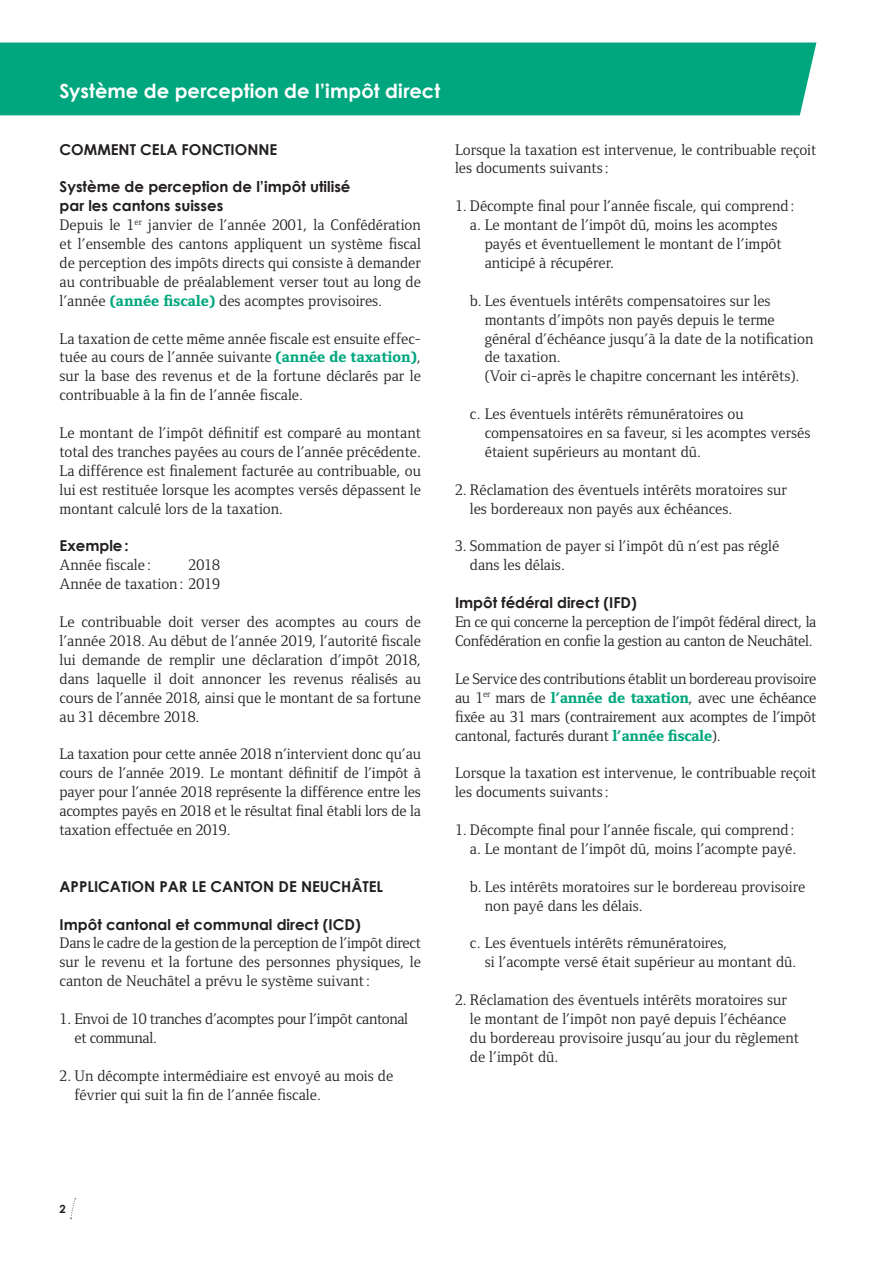
<style>
.page{position:relative;width:893px;height:1263px;background:#fff}
.page>*{position:absolute;margin:0;border:0;box-sizing:border-box;transform-origin:0 0}
.TITRE_HAUT_DE_PAGE{font:700 19.5px "Century Gothic";color:#fff}
.TEXTE_COURANT{font:15.75px/18.9px "Foundry Form Serif";color:#231f20;text-align:justify}
.TEXTE_COURANT_ENUMER{font:15.75px/18.9px "Foundry Form Serif";color:#231f20}
.TEXTE_COURANT_RETRAI{font:15.75px/18.9px "Foundry Form Serif";color:#231f20}
.TEXTE_COURANT-2{font:15.75px/18.9px "Foundry Form Serif";letter-spacing:-.02em;color:#231f20}
.TITRE_TEXTE_COURANT{font:700 15px/18.9px "Century Gothic";color:#231f20}
.SURTITRE_TEXTE_COURA{font:700 15px "Century Gothic";color:#231f20}
.t1{font:700 11.25px "Century Gothic";color:#231f20}
.s1{font-weight:800;color:#00a77e}
</style>
<div class="page">
<svg style="left:70px;top:1198px;width:6px;height:21px"></svg>
<div style="left:0;top:43px;width:816px;height:72px;background:#00a77e"></div>
<p class="TITRE_HAUT_DE_PAGE" style="left:60px;top:79px;width:382px">Système de perception de l’impôt direct</p>
<p class="SURTITRE_TEXTE_COURA" style="left:60px;top:140px;width:219px">COMMENT CELA FONCTIONNE</p>
<p class="TITRE_TEXTE_COURANT" style="left:60px;top:177px;width:292px">Système de perception de l’impôt utilisé par les cantons suisses</p>
<p class="TEXTE_COURANT" style="left:60px;top:215px;width:363px">Depuis le 1<sup>er</sup> janvier de l’année 2001, la Confédération et l’ensemble des cantons appliquent un système fiscal de perception des impôts directs qui consiste à demander au contribuable de préalablement verser tout au long de l’année <span class="s1">(année fiscale)</span> des acomptes provisoires.</p>
<p class="TEXTE_COURANT" style="left:60px;top:329px;width:363px">La taxation de cette même année fiscale est ensuite effec&shy;tuée au cours de l’année suivante <span class="s1">(année de taxation)</span>, sur la base des revenus et de la fortune déclarés par le contribuable à la fin de l’année fiscale.</p>
<p class="TEXTE_COURANT" style="left:60px;top:423px;width:363px">Le montant de l’impôt définitif est comparé au montant total des tranches payées au cours de l’année précédente.<br>La différence est finalement facturée au contribuable, ou lui est restituée lorsque les acomptes versés dépassent le montant calculé lors de la taxation.</p>
<p class="TITRE_TEXTE_COURANT" style="left:60px;top:536px;width:71px">Exemple:</p>
<p class="TEXTE_COURANT" style="left:60px;top:556px;width:93px">Année fiscale :</p>
<p class="TEXTE_COURANT" style="left:189px;top:556px;width:33px">2018</p>
<p class="TEXTE_COURANT" style="left:60px;top:575px;width:162px">Année de taxation: 2019</p>
<p class="TEXTE_COURANT" style="left:60px;top:612px;width:363px">Le contribuable doit verser des acomptes au cours de l’année 2018. Au début de l’année 2019, l’autorité fiscale lui demande de remplir une déclaration d’impôt 2018, dans laquelle il doit annoncer les revenus réalisés au cours de l’année 2018, ainsi que le montant de sa fortune au 31 décembre 2018.</p>
<p class="TEXTE_COURANT" style="left:60px;top:745px;width:363px">La taxation pour cette année 2018 n’intervient donc qu’au cours de l’année 2019. Le montant définitif de l’impôt à payer pour l’année 2018 représente la différence entre les acomptes payés en 2018 et le résultat final établi lors de la taxation effectuée en 2019.</p>
<p class="SURTITRE_TEXTE_COURA" style="left:60px;top:877px;width:325px">APPLICATION PAR LE CANTON DE NEUCHÂTEL</p>
<p class="TITRE_TEXTE_COURANT" style="left:60px;top:914px;width:303px">Impôt cantonal et communal direct (ICD)</p>
<p class="TEXTE_COURANT" style="left:60px;top:934px;width:363px">Dans le cadre de la gestion de la perception de l’impôt direct sur le revenu et la fortune des personnes physiques, le canton de Neuchâtel a prévu le système suivant:</p>
<p class="TEXTE_COURANT-2" style="left:74px;top:1009px;width:335px;text-indent:-15px">1. Envoi de 10 tranches d’acomptes pour l’impôt cantonal et communal.</p>
<p class="TEXTE_COURANT" style="left:74px;top:1066px;width:320px;text-indent:-15px">2. Un décompte intermédiaire est envoyé au mois de février qui suit la fin de l’année fiscale.</p>
<p class="TEXTE_COURANT" style="left:455px;top:140px;width:363px">Lorsque la taxation est intervenue, le contribuable reçoit les documents suivants:</p>
<p class="TEXTE_COURANT_ENUMER" style="left:455px;top:197px;width:341px">1. Décompte final pour l’année fiscale, qui comprend:</p>
<p class="TEXTE_COURANT_ENUMER" style="left:485px;top:215px;width:299px;text-indent:-15px">a. Le montant de l’impôt dû, moins les acomptes payés et éventuellement le montant de l’impôt anticipé à récupérer.</p>
<p class="TEXTE_COURANT_ENUMER" style="left:485px;top:291px;width:330px;text-indent:-15px">b. Les éventuels intérêts compensatoires sur les montants d’impôts non payés depuis le terme général d’échéance jusqu’à la date de la notification de taxation.<br>(Voir ci-après le chapitre concernant les intérêts).</p>
<p class="TEXTE_COURANT_ENUMER" style="left:485px;top:404px;width:327px;text-indent:-15px">c. Les éventuels intérêts rémunératoires ou compensatoires en sa faveur, si les acomptes versés étaient supérieurs au montant dû.</p>
<p class="TEXTE_COURANT_ENUMER" style="left:470px;top:480px;width:319px;text-indent:-15px">2. Réclamation des éventuels intérêts moratoires sur les bordereaux non payés aux échéances.</p>
<p class="TEXTE_COURANT_ENUMER" style="left:470px;top:537px;width:311px;text-indent:-15px">3. Sommation de payer si l’impôt dû n’est pas réglé dans les délais.</p>
<p class="TITRE_TEXTE_COURANT" style="left:455px;top:593px;width:183px">Impôt fédéral direct (IFD)</p>
<p class="TEXTE_COURANT-2" style="left:455px;top:612px;width:363px">En ce qui concerne la perception de l’impôt fédéral direct, la<br>Confédération en confie la gestion au canton de Neuchâtel.</p>
<p class="TEXTE_COURANT" style="left:455px;top:669px;width:363px">Le Service des contributions établit un bordereau provisoire au 1<sup>er</sup> mars de <span class="s1">l’année de taxation</span>, avec une échéance fixée au 31 mars (contrairement aux acomptes de l’impôt cantonal, facturés durant <span class="s1">l’année fiscale</span>).</p>
<p class="TEXTE_COURANT" style="left:455px;top:764px;width:363px">Lorsque la taxation est intervenue, le contribuable reçoit les documents suivants:</p>
<p class="TEXTE_COURANT_ENUMER" style="left:455px;top:820px;width:341px">1. Décompte final pour l’année fiscale, qui comprend:</p>
<p class="TEXTE_COURANT_RETRAI" style="left:470px;top:839px;width:328px">a. Le montant de l’impôt dû, moins l’acompte payé.</p>
<p class="TEXTE_COURANT_RETRAI" style="left:485px;top:877px;width:322px;text-indent:-15px">b. Les intérêts moratoires sur le bordereau provisoire non payé dans les délais.</p>
<p class="TEXTE_COURANT_RETRAI" style="left:485px;top:934px;width:313px;text-indent:-15px">c. Les éventuels intérêts rémunératoires,<br>si l’acompte versé était supérieur au montant dû.</p>
<p class="TEXTE_COURANT_ENUMER" style="left:455px;top:990px;width:333px">2. Réclamation des éventuels intérêts moratoires sur</p>
<p class="TEXTE_COURANT_ENUMER" style="left:470px;top:1009px;width:318px">le montant de l’impôt non payé depuis l’échéance</p>
<p class="TEXTE_COURANT_ENUMER" style="left:470px;top:1028px;width:331px">du bordereau provisoire jusqu’au jour du règlement de l’impôt dû.</p>
<p class="t1" style="left:60px;top:1202px;width:8px">2</p>
</div>
